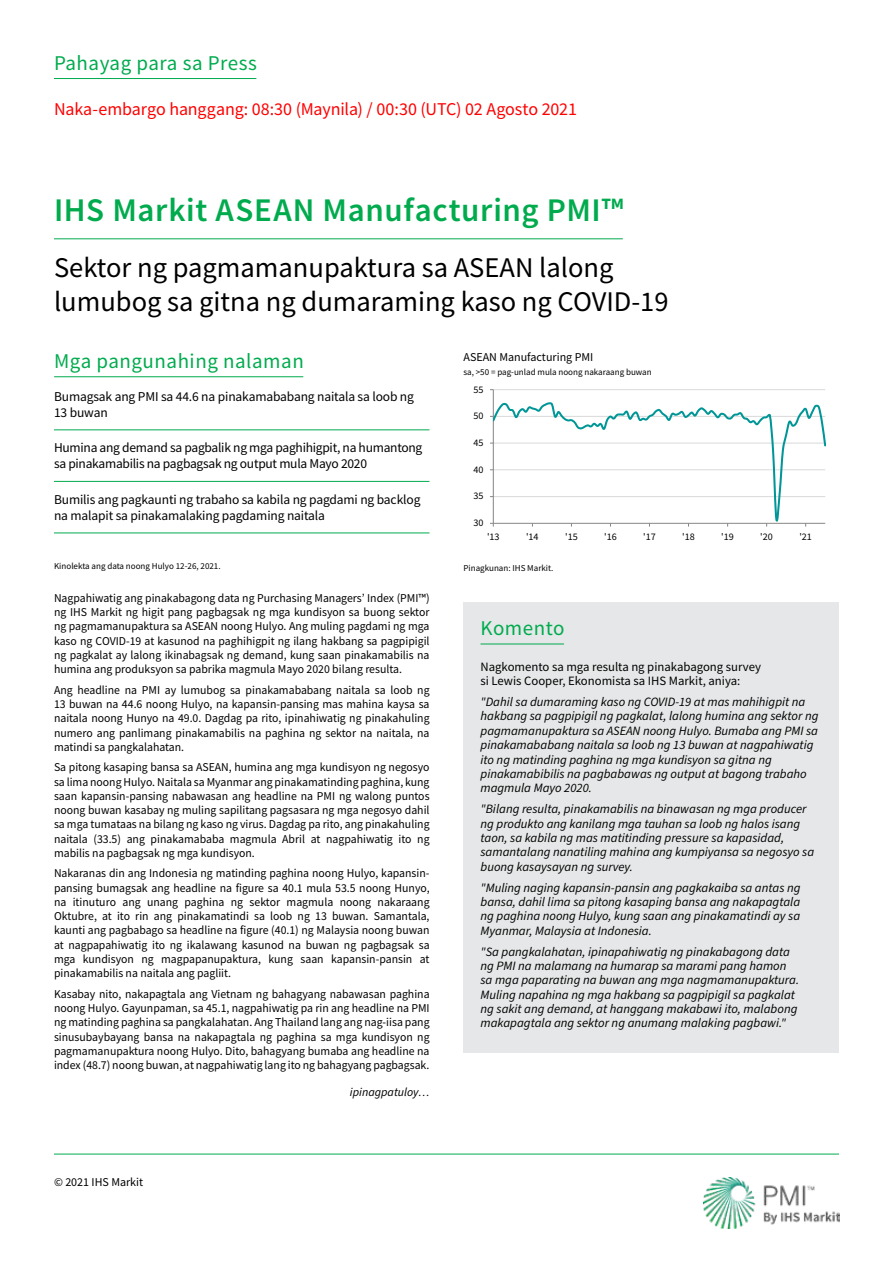
<style>
.page{position:relative;width:893px;height:1263px;background:#fff}
.page>*{position:absolute;margin:0;border:0;box-sizing:border-box;transform-origin:0 0}
.t1{font:600 33px "Source Sans Pro";letter-spacing:.02em;color:#00ab4e}
.t2{font:28.5px/34.2px "Source Sans Pro";color:#000}
.t3{font:21px "Source Sans Pro";letter-spacing:.025em;color:#00ab4e}
.t4{font:18px "Source Sans Pro";letter-spacing:-.01em;color:#f00}
.t5{font:13.5px/16.2px "Source Sans Pro";letter-spacing:-.01em;color:#000}
.t6{font:italic 12.75px/14.4px "Source Sans Pro";color:#000}
.t7{font:12.75px/14.4px "Source Sans Pro";color:#000}
.t8{font:12px/14.2px "Source Sans Pro";color:#000;text-align:justify}
.t9{font:italic 12px "Source Sans Pro";color:#000}
.t10{font:10.05px "Source Sans Pro";letter-spacing:-.005em;color:#000}
.t11{font:9px "Source Sans Pro";color:#000}
</style>
<div class="page">
<img style="left:704px;top:1177px;width:136px;height:51px">
<hr style="left:54px;top:1154px;width:785px;height:1px;background:#00ab4e">
<hr style="left:493px;top:389px;width:332px;height:1px;background:#d9d9d9">
<hr style="left:493px;top:390px;width:1px;height:133px;background:#868686">
<svg style="left:490px;top:401px;width:336px;height:126px"></svg>
<hr style="left:54px;top:376px;width:249px;height:1px;background:#00ab4e">
<hr style="left:54px;top:78px;width:202px;height:1px;background:#00ab4e">
<hr style="left:54px;top:238px;width:569px;height:1px;background:#00ab4e">
<hr style="left:54px;top:430px;width:375px;height:1px;background:#00ab4e">
<hr style="left:54px;top:481px;width:375px;height:1px;background:#00ab4e">
<hr style="left:54px;top:533px;width:375px;height:1px;background:#00ab4e">
<div style="left:463px;top:602px;width:376px;height:56px;background:#e6e7e8"></div>
<hr style="left:480px;top:644px;width:84px;height:1px;background:#00ab4e">
<div style="left:463px;top:658px;width:376px;height:395px;background:#e6e7e8"></div>
<h3 class="t3" style="left:54px;top:49px;width:204px">Pahayag para sa Press</h3>
<h3 class="t4" style="left:54px;top:98px;width:524px">Naka-embargo hanggang: 08:30 (Maynila) / 00:30 (UTC) 02 Agosto 2021</h3>
<h1 class="t1" style="left:54px;top:189px;width:571px">IHS Markit ASEAN Manufacturing PMI™</h1>
<h2 class="t2" style="left:54px;top:250px;width:616px">Sektor ng pagmamanupaktura sa ASEAN lalong lumubog sa gitna ng dumaraming kaso ng COVID-19</h2>
<h3 class="t3" style="left:54px;top:348px;width:251px">Mga pangunahing nalaman</h3>
<p class="t8" style="left:463px;top:350px;width:131px">ASEAN Manufacturing PMI</p>
<p class="t11" style="left:463px;top:366px;width:190px">sa, &gt;50 = pag-unlad mula noong nakaraang buwan</p>
<p class="t5" style="left:54px;top:388px;width:361px">Bumagsak ang PMI sa 44.6 na pinakamababang naitala sa loob ng<br>13 buwan</p>
<p class="t5" style="left:54px;top:439px;width:370px">Humina ang demand sa pagbalik ng mga paghihigpit, na humantong sa pinakamabilis na pagbagsak ng output mula Mayo 2020</p>
<p class="t5" style="left:54px;top:491px;width:368px">Bumilis ang pagkaunti ng trabaho sa kabila ng pagdami ng backlog na malapit sa pinakamalaking pagdaming naitala</p>
<p class="t11" style="left:54px;top:560px;width:168px">Kinolekta ang data noong Hulyo 12-26, 2021.</p>
<p class="t8" style="left:54px;top:591px;width:377px">Nagpahiwatig ang pinakabagong data ng Purchasing Managers’ Index (PMI™) ng IHS Markit ng higit pang pagbagsak ng mga kundisyon sa buong sektor ng pagmamanupaktura sa ASEAN noong Hulyo. Ang muling pagdami ng mga kaso ng COVID-19 at kasunod na paghihigpit ng ilang hakbang sa pagpipigil ng pagkalat ay lalong ikinabagsak ng demand, kung saan pinakamabilis na humina ang produksyon sa pabrika magmula Mayo 2020 bilang resulta.</p>
<p class="t8" style="left:54px;top:683px;width:377px">Ang headline na PMI ay lumubog sa pinakamababang naitala sa loob ng 13 buwan na 44.6 noong Hulyo, na kapansin-pansing mas mahina kaysa sa naitala noong Hunyo na 49.0. Dagdag pa rito, ipinahiwatig ng pinakahuling numero ang panlimang pinakamabilis na paghina ng sektor na naitala, na matindi sa pangkalahatan.</p>
<p class="t8" style="left:54px;top:760px;width:377px">Sa pitong kasaping bansa sa ASEAN, humina ang mga kundisyon ng negosyo sa lima noong Hulyo. Naitala sa Myanmar ang pinakamatinding paghina, kung saan kapansin-pansing nabawasan ang headline na PMI ng walong puntos noong buwan kasabay ng muling sapilitang pagsasara ng mga negosyo dahil sa mga tumataas na bilang ng kaso ng virus. Dagdag pa rito, ang pinakahuling naitala (33.5) ang pinakamababa magmula Abril at nagpahiwatig ito ng mabilis na pagbagsak ng mga kundisyon.</p>
<p class="t8" style="left:54px;top:866px;width:377px">Nakaranas din ang Indonesia ng matinding paghina noong Hulyo, kapansin&shy;pansing bumagsak ang headline na figure sa 40.1 mula 53.5 noong Hunyo, na itinuturo ang unang paghina ng sektor magmula noong nakaraang Oktubre, at ito rin ang pinakamatindi sa loob ng 13 buwan. Samantala, kaunti ang pagbabago sa headline na figure (40.1) ng Malaysia noong buwan at nagpapahiwatig ito ng ikalawang kasunod na buwan ng pagbagsak sa mga kundisyon ng magpapanupaktura, kung saan kapansin-pansin at pinakamabilis na naitala ang pagliit.</p>
<p class="t8" style="left:54px;top:987px;width:377px">Kasabay nito, nakapagtala ang Vietnam ng bahagyang nabawasan paghina noong Hulyo. Gayunpaman, sa 45.1, nagpahiwatig pa rin ang headline na PMI ng matinding paghina sa pangkalahatan. Ang Thailand lang ang nag-iisa pang sinusubaybayang bansa na nakapagtala ng paghina sa mga kundisyon ng pagmamanupaktura noong Hulyo. Dito, bahagyang bumaba ang headline na index (48.7) noong buwan, at nagpahiwatig lang ito ng bahagyang pagbagsak.</p>
<p class="t8" style="left:54px;top:1175px;width:91px">© 2021 IHS Markit</p>
<p class="t9" style="left:350px;top:1084px;width:81px">ipinagpatuloy…</p>
<p class="t10" style="left:473px;top:383px;width:12px">55</p>
<p class="t10" style="left:473px;top:410px;width:12px">50</p>
<p class="t10" style="left:473px;top:436px;width:12px">45</p>
<p class="t10" style="left:473px;top:463px;width:12px">40</p>
<p class="t10" style="left:473px;top:490px;width:12px">35</p>
<p class="t10" style="left:473px;top:516px;width:12px">30</p>
<p class="t10" style="left:487px;top:530px;width:14px">'13</p>
<p class="t10" style="left:526px;top:530px;width:14px">'14</p>
<p class="t10" style="left:565px;top:530px;width:14px">'15</p>
<p class="t10" style="left:604px;top:530px;width:14px">'16</p>
<p class="t10" style="left:643px;top:530px;width:14px">'17</p>
<p class="t10" style="left:682px;top:530px;width:14px">'18</p>
<p class="t10" style="left:721px;top:530px;width:14px">'19</p>
<p class="t10" style="left:760px;top:530px;width:14px">'20</p>
<p class="t10" style="left:799px;top:530px;width:14px">'21</p>
<p class="t11" style="left:463px;top:562px;width:92px">Pinagkunan: IHS Markit.</p>
<h3 class="t3" style="left:480px;top:615px;width:86px">Komento</h3>
<p class="t7" style="left:480px;top:659px;width:282px">Nagkomento sa mga resulta ng pinakabagong survey si Lewis Cooper, Ekonomista sa IHS Markit, aniya:</p>
<p class="t6" style="left:480px;top:695px;width:339px">"Dahil sa dumaraming kaso ng COVID-19 at mas mahihigpit na hakbang sa pagpipigil ng pagkalat, lalong humina ang sektor ng pagmamanupaktura sa ASEAN noong Hulyo. Bumaba ang PMI sa pinakamababang naitala sa loob ng 13 buwan at nagpahiwatig ito ng matinding paghina ng mga kundisyon sa gitna ng pinakamabibilis na pagbabawas ng output at bagong trabaho magmula Mayo 2020.</p>
<p class="t6" style="left:480px;top:802px;width:335px">"Bilang resulta, pinakamabilis na binawasan ng mga producer ng produkto ang kanilang mga tauhan sa loob ng halos isang taon, sa kabila ng mas matitinding pressure sa kapasidad, samantalang nanatiling mahina ang kumpiyansa sa negosyo sa buong kasaysayan ng survey.</p>
<p class="t6" style="left:480px;top:880px;width:321px;text-align:justify">"Muling naging kapansin-pansin ang pagkakaiba sa antas ng bansa, dahil lima sa pitong kasaping bansa ang nakapagtala ng paghina noong Hulyo, kung saan ang pinakamatindi ay sa Myanmar, Malaysia at Indonesia.</p>
<p class="t6" style="left:480px;top:944px;width:320px">"Sa pangkalahatan, ipinapahiwatig ng pinakabagong data ng PMI na malamang na humarap sa marami pang hamon sa mga paparating na buwan ang mga nagmamanupaktura.<br>Muling napahina ng mga hakbang sa pagpipigil sa pagkalat ng sakit ang demand, at hanggang makabawi ito, malabong makapagtala ang sektor ng anumang malaking pagbawi."</p>
</div>
